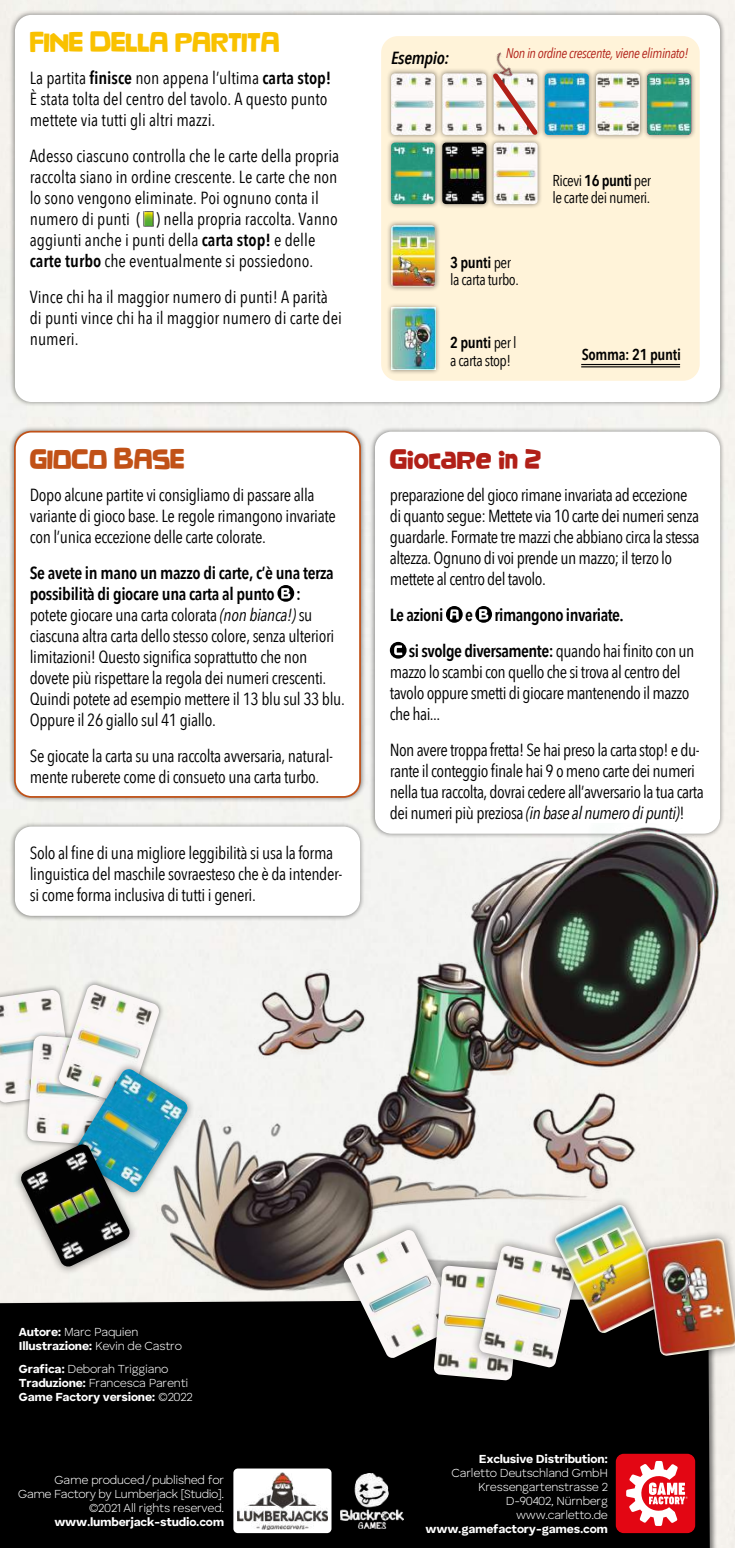
<style>
.page{position:relative;width:735px;height:1548px;background:#fff}
.page>*{position:absolute;margin:0;border:0;box-sizing:border-box;transform-origin:0 0}
.t1{font:28px "Dark Hall";color:#f9c100}
.t2{font:28px "Dark Hall";color:#b12018}
.t3{font:28px "Dark Hall";color:#c15117}
.t4{font:17.5px/21px "Avenir Next Condensed";letter-spacing:-.02em;color:#000}
.t5{font:17.5px/21px "Avenir Next Condensed";color:#000}
.t6{font:600 17.5px/35.9px "Avenir Next Condensed";letter-spacing:-.03em;color:#000}
.t7{font:italic 600 17.5px "Avenir Next Condensed";letter-spacing:-.02em;color:#000}
.t8{font:15.75px/17.5px "Avenir Next Condensed";letter-spacing:-.03em;color:#000}
.t9{font:600 15.75px "Avenir Next Condensed";letter-spacing:-.02em;color:#000}
.t10{font:italic 14px "Avenir Next Condensed";letter-spacing:-.03em;color:#b12018}
.t11{font:300 12.25px/14px "Human Sans";letter-spacing:-.02em;color:#fff;text-align:right}
.t12{font:700 12.25px/14px "Human Sans";letter-spacing:-.02em;color:#fff}
.s1{font-weight:600}
.s2{font-style:italic}
.s3{font-weight:400}
.s4{font-weight:700}
.s5{font-weight:300}
</style>
<div class="page">
<div style="left:9px;top:10px;width:716px;height:397px;background:#000;opacity:.5"></div>
<div style="left:15px;top:15px;width:704px;height:387px;background:#fff;border-radius:17px"></div>
<div style="left:381px;top:36px;width:318px;height:345px;background:#fff3d9;border-radius:17px"></div>
<img style="left:143px;top:211px;width:10px;height:16px">
<div style="left:0;top:1299px;width:710px;height:249px;background:#000"></div>
<img style="left:340px;top:1473px;width:63px;height:55px">
<div style="left:233px;top:1468px;width:98px;height:65px;background:#fff;border-radius:4px"></div>
<img style="left:237px;top:1472px;width:90px;height:57px">
<hr style="left:581px;top:364px;width:98px;height:1px;background:#000">
<hr style="left:581px;top:366px;width:98px;height:1px;background:#000">
<div style="left:615px;top:1454px;width:79px;height:79px;background:#e30613;border-radius:8px"></div>
<svg style="left:626px;top:1461px;width:61px;height:65px"></svg>
<div style="left:386px;top:68px;width:54px;height:72px;background:#000;opacity:.5"></div>
<img style="left:391px;top:73px;width:44px;height:62px">
<div style="left:437px;top:68px;width:54px;height:72px;background:#000;opacity:.5"></div>
<img style="left:442px;top:73px;width:44px;height:62px">
<div style="left:539px;top:68px;width:54px;height:72px;background:#000;opacity:.5"></div>
<img style="left:544px;top:73px;width:44px;height:62px">
<div style="left:590px;top:68px;width:54px;height:72px;background:#000;opacity:.5"></div>
<img style="left:595px;top:73px;width:44px;height:62px">
<div style="left:641px;top:68px;width:55px;height:72px;background:#000;opacity:.5"></div>
<img style="left:646px;top:73px;width:44px;height:62px">
<div style="left:386px;top:137px;width:54px;height:72px;background:#000;opacity:.5"></div>
<img style="left:391px;top:143px;width:44px;height:61px">
<div style="left:437px;top:137px;width:54px;height:72px;background:#000;opacity:.5"></div>
<img style="left:442px;top:143px;width:44px;height:61px">
<div style="left:488px;top:137px;width:54px;height:72px;background:#000;opacity:.5"></div>
<img style="left:493px;top:143px;width:44px;height:61px">
<div style="left:386px;top:220px;width:54px;height:72px;background:#000;opacity:.5"></div>
<img style="left:391px;top:225px;width:44px;height:62px">
<div style="left:386px;top:303px;width:54px;height:71px;background:#000;opacity:.5"></div>
<img style="left:391px;top:308px;width:44px;height:61px">
<svg style="left:488px;top:69px;width:54px;height:71px;background:#e3d3ca"></svg>
<div style="left:369px;top:426px;width:356px;height:413px;background:#000;opacity:.5"></div>
<div style="left:375px;top:432px;width:344px;height:402px;background:#fff;border-radius:17px"></div>
<div style="left:9px;top:821px;width:356px;height:100px;background:#000;opacity:.5"></div>
<div style="left:15px;top:826px;width:345px;height:90px;background:#fff;border-radius:17px"></div>
<svg style="left:445px;top:606px;width:17px;height:17px"></svg>
<svg style="left:449px;top:609px;width:9px;height:10px"></svg>
<svg style="left:475px;top:606px;width:17px;height:17px"></svg>
<svg style="left:479px;top:609px;width:9px;height:11px"></svg>
<svg style="left:389px;top:642px;width:17px;height:17px"></svg>
<svg style="left:394px;top:645px;width:8px;height:10px"></svg>
<img style="left:151px;top:824px;width:575px;height:470px">
<div style="left:9px;top:425px;width:357px;height:378px;background:#000;opacity:.5"></div>
<div style="left:15px;top:432px;width:345px;height:365px;background:#fff;border-radius:17px"></div>
<div style="left:14px;top:431px;width:347px;height:367px;border:2px solid #c15117;border-radius:17px"></div>
<svg style="left:277px;top:585px;width:17px;height:17px"></svg>
<svg style="left:281px;top:588px;width:9px;height:11px"></svg>
<img style="left:484px;top:52px;width:35px;height:33px">
<div style="left:0;top:984px;width:78px;height:124px;background:#000;opacity:.5"></div>
<img style="left:0;top:990px;width:53px;height:112px">
<div style="left:22px;top:1030px;width:92px;height:120px;background:#000;opacity:.5"></div>
<img style="left:27px;top:1036px;width:39px;height:100px">
<div style="left:53px;top:979px;width:112px;height:131px;background:#000;opacity:.5"></div>
<img style="left:58px;top:985px;width:102px;height:119px">
<div style="left:66px;top:1060px;width:130px;height:140px;background:#000;opacity:.5"></div>
<img style="left:73px;top:1069px;width:115px;height:124px">
<div style="left:13px;top:1136px;width:125px;height:139px;background:#000;opacity:.5"></div>
<img style="left:20px;top:1144px;width:110px;height:123px">
<div style="left:334px;top:1221px;width:132px;height:145px;background:#000;opacity:.5"></div>
<img style="left:342px;top:1230px;width:116px;height:128px">
<div style="left:428px;top:1260px;width:97px;height:126px;background:#000;opacity:.5"></div>
<img style="left:433px;top:1266px;width:87px;height:114px">
<div style="left:470px;top:1237px;width:116px;height:139px;background:#000;opacity:.5"></div>
<img style="left:478px;top:1246px;width:99px;height:121px">
<div style="left:545px;top:1196px;width:132px;height:146px;background:#000;opacity:.5"></div>
<img style="left:553px;top:1205px;width:116px;height:128px">
<div style="left:637px;top:1229px;width:97px;height:135px;background:#000;opacity:.5"></div>
<img style="left:645px;top:1238px;width:89px;height:118px">
<h1 class="t1" style="left:30px;top:31px;width:251px">FINE DELLA PARTITA</h1>
<p class="t5" style="left:30px;top:67px;width:303px">La partita <span class="s1">finisce</span> non appena l’ultima <span class="s1">carta stop!<br></span>È stata tolta del centro del tavolo. A questo punto mettete via tutti gli altri mazzi.</p>
<p class="t5" style="left:30px;top:145px;width:311px">Adesso ciascuno controlla che le carte della propria raccolta siano in ordine crescente. Le carte che non lo sono vengono eliminate. Poi ognuno conta il numero di punti ( ) nella propria raccolta. Vanno aggiunti anche i punti della <span class="s1">carta stop!</span> e delle <span class="s1">carte turbo</span> che eventualmente si possiedono.</p>
<p class="t5" style="left:30px;top:286px;width:313px">Vince chi ha il maggior numero di punti! A parità di punti vince chi ha il maggior numero di carte dei numeri.</p>
<h1 class="t3" style="left:30px;top:447px;width:156px">GIOCO BASE</h1>
<p class="t4" style="left:30px;top:484px;width:307px">Dopo alcune partite vi consigliamo di passare alla variante di gioco base. Le regole rimangono invariate con l’unica eccezione delle carte colorate.</p>
<p class="t4" style="left:30px;top:561px;width:316px"><span class="s1">Se avete in mano un mazzo di carte, c’è una terza possibilità di giocare una carta al punto :<br></span>potete giocare una carta colorata <span class="s2">(non bianca!)</span> su ciascuna altra carta dello stesso colore, senza ulteriori limitazioni! Questo significa soprattutto che non dovete più rispettare la regola dei numeri crescenti.<br>Quindi potete ad esempio mettere il 13 blu sul 33 blu.<br>Oppure il 26 giallo sul 41 giallo.</p>
<p class="t4" style="left:30px;top:744px;width:304px">Se giocate la carta su una raccolta avversaria, natural&shy;mente ruberete come di consueto una carta turbo.</p>
<p class="t4" style="left:30px;top:841px;width:314px">Solo al fine di una migliore leggibilità si usa la forma linguistica del maschile sovraesteso che è da intender&shy;si come forma inclusiva di tutti i generi.</p>
<p class="t7" style="left:391px;top:47px;width:60px">Esempio:</p>
<p class="t10" style="left:505px;top:45px;width:184px">Non in ordine crescente, viene eliminato!</p>
<p class="t8" style="left:552px;top:171px;width:100px">Ricevi <span class="s1">16 punti</span> per le carte dei numeri.</p>
<p class="t8" style="left:450px;top:252px;width:70px"><span class="s1">3 punti</span> per la carta turbo.</p>
<p class="t8" style="left:450px;top:333px;width:68px"><span class="s1">2 punti</span> per l a carta stop!</p>
<p class="t9" style="left:581px;top:341px;width:101px">Somma: 21 punti</p>
<h1 class="t2" style="left:389px;top:447px;width:153px">Giocare in 2</h1>
<p class="t4" style="left:389px;top:484px;width:311px">preparazione del gioco rimane invariata ad eccezione di quanto segue: Mettete via 10 carte dei numeri senza guardarle. Formate tre mazzi che abbiano circa la stessa altezza. Ognuno di voi prende un mazzo; il terzo lo mettete al centro del tavolo.</p>
<p class="t6" style="left:409px;top:596px;width:287px;text-indent:-19px">Le azioni e rimangono invariate.<br>si svolge diversamente: <span class="s3">quando hai finito con un</span></p>
<p class="t4" style="left:389px;top:660px;width:301px">mazzo lo scambi con quello che si trova al centro del tavolo oppure smetti di giocare mantenendo il mazzo che hai...</p>
<p class="t4" style="left:389px;top:738px;width:315px">Non avere troppa fretta! Se hai preso la carta stop! e du&shy;rante il conteggio finale hai 9 o meno carte dei numeri nella tua raccolta, dovrai cedere all’avversario la tua carta dei numeri più preziosa <span class="s2">(in base al numero di punti)</span>!</p>
<p class="t11" style="left:19px;top:1325px;width:164px;text-align:left"><span class="s4">Autore:</span> Marc Paquien<br><span class="s4">Illustrazione:</span> Kevin de Castro</p>
<p class="t12" style="left:19px;top:1363px;width:175px">Grafica: <span class="s5">Deborah Triggiano<br></span>Traduzione: <span class="s5">Francesca Parenti<br></span>Game Factory versione: <span class="s5">©2022</span></p>
<p class="t11" style="left:18px;top:1474px;width:207px">Game produced/published for<br>Game Factory by Lumberjack [Studio]. ©2021 All rights reserved.</p>
<p class="t12" style="left:54px;top:1516px;width:171px">www.lumberjack-studio.com</p>
<p class="t12" style="left:478px;top:1452px;width:131px">Exclusive Distribution:</p>
<p class="t11" style="left:451px;top:1466px;width:158px">Carletto Deutschland GmbH<br>Kressengartenstrasse 2<br>D-90402, Nürnberg www.carletto.de</p>
<p class="t12" style="left:425px;top:1522px;width:184px">www.gamefactory-games.com</p>
</div>
